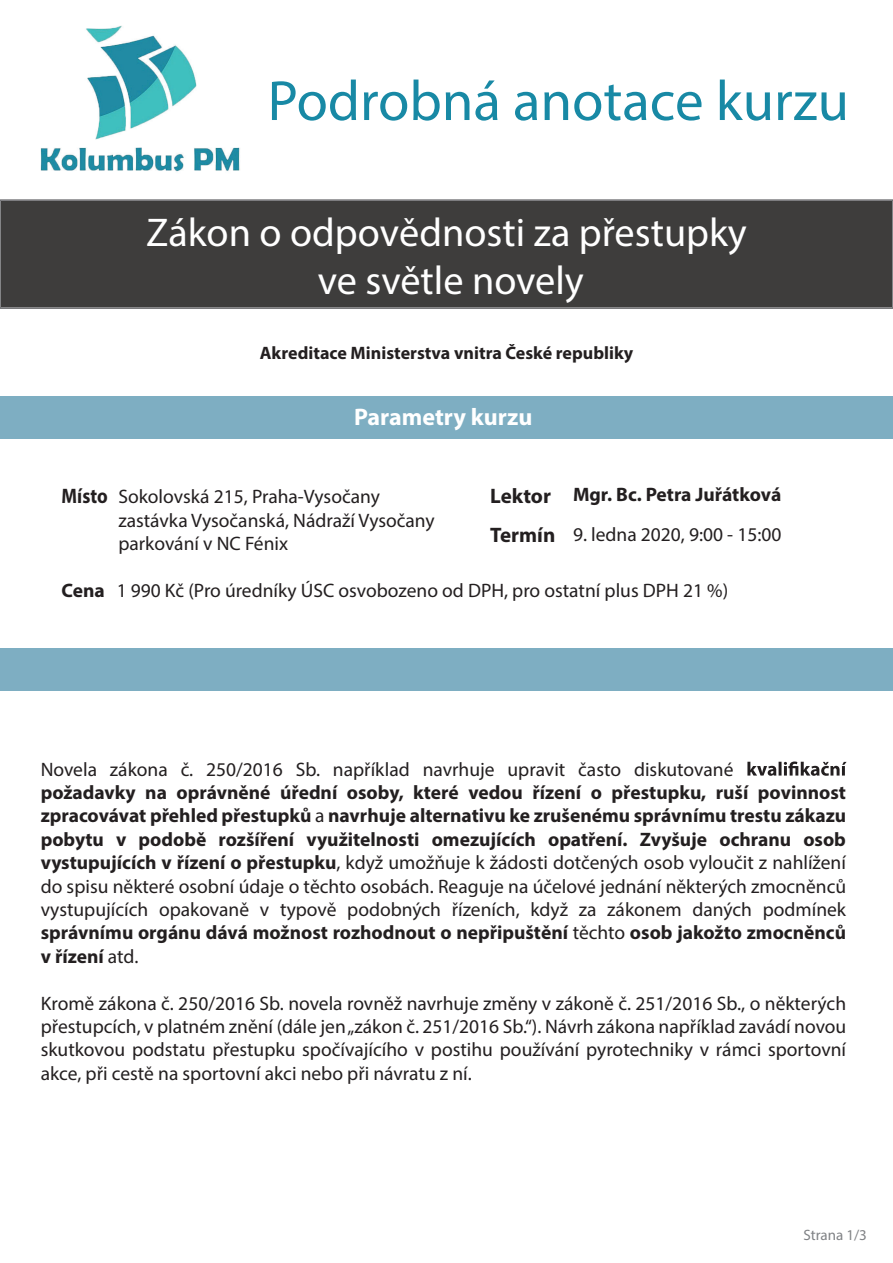
<style>
.page{position:relative;width:893px;height:1263px;background:#fff}
.page>*{position:absolute;margin:0;border:0;box-sizing:border-box;transform-origin:0 0}
.t1{font:57px "Myriad Pro";color:#1889a5}
.t2{font:40.2px/48.3px "Myriad Pro";color:#fff;text-align:center}
.t3{font:700 24px "Myriad Pro";color:#fff}
.t4{font:700 21px/39px "Myriad Pro";color:#231f20}
.t5{font:700 21px "Myriad Pro";color:#231f20;scale:.88 1}
.t6{font:700 19.5px/23.4px "Myriad Pro";color:#231f20;text-align:justify}
.t7{font:19.5px/23.4px "Myriad Pro";color:#231f20;text-align:justify}
.t8{font:700 18px "Myriad Pro";color:#231f20}
.t9{font:15px "Myriad Pro";color:#808285}
.s1{font-weight:700}
.s2{font-weight:400}
</style>
<div class="page">
<div style="left:0;top:199px;width:893px;height:110px;background:#3e3d3c"></div>
<div style="left:0;top:396px;width:893px;height:42px;background:#7eaec2"></div>
<div style="left:0;top:648px;width:893px;height:42px;background:#7eaec2"></div>
<svg style="left:747px;top:761px;width:100px;height:15px"></svg>
<img style="left:40px;top:25px;width:200px;height:147px">
<h1 class="t1" style="left:268px;top:66px;width:583px">Podrobná anotace kurzu</h1>
<h2 class="t2" style="left:146px;top:208px;width:602px">Zákon o odpovědnosti za přestupky ve světle novely</h2>
<p class="t8" style="left:260px;top:341px;width:375px">Akreditace Ministerstva vnitra České republiky</p>
<p class="t3" style="left:354px;top:401px;width:180px">Parametry kurzu</p>
<p class="t5" style="left:62px;top:482px;width:54px">Místo</p>
<p class="t4" style="left:490px;top:475px;width:67px">Lektor<br>Termín</p>
<p class="t7" style="left:118px;top:485px;width:318px;text-align:left">Sokolovská 215, Praha-Vysočany zastávka Vysočanská, Nádraží Vysočany parkování v NC Fénix</p>
<p class="t6" style="left:573px;top:482px;width:210px">Mgr. Bc. Petra Juřátková</p>
<p class="t7" style="left:573px;top:523px;width:210px">9. ledna 2020, 9:00 - 15:00</p>
<p class="t7" style="left:62px;top:578px;width:668px"><span class="s1">Cena</span> 1 990 Kč (Pro úredníky ÚSC osvobozeno od DPH, pro ostatní plus DPH 21 %)</p>
<p class="t7" style="left:41px;top:757px;width:694px">Novela zákona č. 250/2016 Sb. například navrhuje upravit často diskutované</p>
<p class="t6" style="left:41px;top:780px;width:807px">požadavky na oprávněné úřední osoby, které vedou řízení o přestupku, ruší povinnost zpracovávat přehled přestupků <span class="s2">a</span> navrhuje alternativu ke zrušenému správnímu trestu zákazu pobytu v podobě rozšíření využitelnosti omezujících opatření. Zvyšuje ochranu osob vystupujících v řízení o přestupku<span class="s2">, když umožňuje k žádosti dotčených osob vyloučit z nahlížení do spisu některé osobní údaje o těchto osobách. Reaguje na účelové jednání některých zmocněnců vystupujících opakovaně v typově podobných řízeních, když za zákonem daných podmínek </span>správnímu orgánu dává možnost rozhodnout o nepřipuštění <span class="s2">těchto</span> osob jakožto zmocněnců v řízení <span class="s2">atd.</span></p>
<p class="t7" style="left:41px;top:991px;width:807px">Kromě zákona č. 250/2016 Sb. novela rovněž navrhuje změny v zákoně č. 251/2016 Sb., o některých přestupcích, v platném znění (dále jen„zákon č. 251/2016 Sb.“). Návrh zákona například zavádí novou skutkovou podstatu přestupku spočívajícího v postihu používání pyrotechniky v rámci sportovní akce, při cestě na sportovní akci nebo při návratu z ní.</p>
<p class="t9" style="left:803px;top:1225px;width:65px">Strana 1/3</p>
</div>
